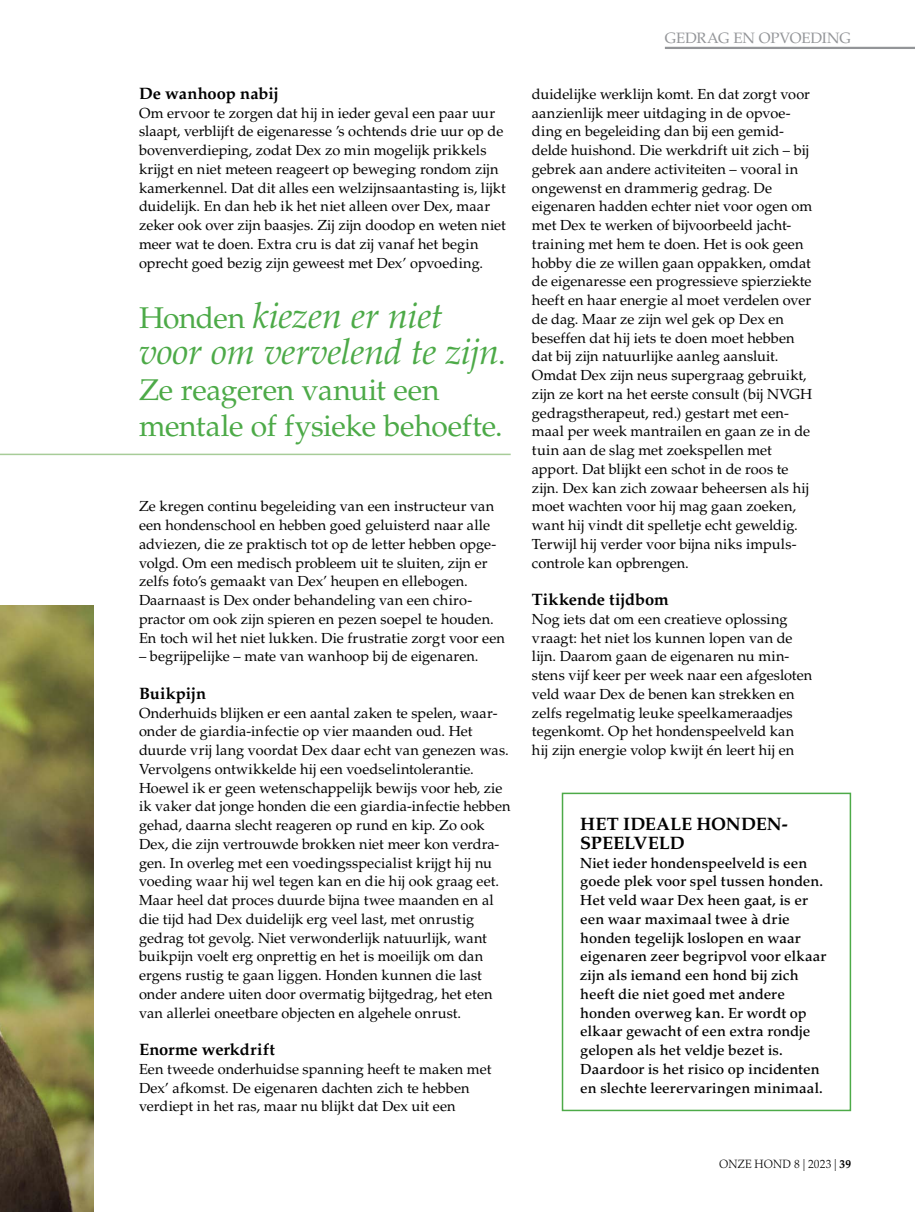
<style>
.page{position:relative;width:915px;height:1212px;background:#fff}
.page>*{position:absolute;margin:0;border:0;box-sizing:border-box;transform-origin:0 0}
.t1{font:italic 36px/36px "Palatino LT Std";letter-spacing:-.01em;color:#4daa48}
.t2{font:30px/36px "Palatino LT Std";letter-spacing:-.01em;color:#4daa48}
.t3{font:700 18px/18.8px "Palatino LT Std";letter-spacing:.005em;color:#000}
.t4{font:700 16.5px "Palatino LT Std";letter-spacing:-.005em;color:#000}
.t5{font:15px "Palatino LT Std";letter-spacing:-.01em;color:#939598}
.t6{font:14.55px/18.8px "Palatino LT Std";color:#000}
.t7{font:500 14.55px/18.8px "Palatino LT Std";color:#000}
.t8{font:300 12px "Palatino LT Std";letter-spacing:.015em;color:#000;scale:.95 1}
.s1{font-style:normal;font-size:30px}
.s2{font-weight:700}
</style>
<div class="page">
<img style="left:0;top:605px;width:94px;height:607px">
<div style="left:561px;top:793px;width:289px;height:318px;border:2px solid #4daa48"></div>
<hr style="left:0;top:454px;width:510px;height:1px;background:#a7cc98">
<hr style="left:664px;top:47px;width:250px;height:2px;background:#939598">
<p class="t4" style="left:139px;top:84px;width:141px">De wanhoop nabij</p>
<p class="t6" style="left:139px;top:103px;width:368px">Om ervoor te zorgen dat hij in ieder geval een paar uur slaapt, verblijft de eigenaresse ’s ochtends drie uur op de bovenverdieping, zodat Dex zo min mogelijk prikkels krijgt en niet meteen reageert op beweging rondom zijn kamerkennel. Dat dit alles een welzijnsaantasting is, lijkt duidelijk. En dan heb ik het niet alleen over Dex, maar zeker ook over zijn baasjes. Zij zijn doodop en weten niet meer wat te doen. Extra cru is dat zij vanaf het begin oprecht goed bezig zijn geweest met Dex’ opvoeding.</p>
<h1 class="t1" style="left:139px;top:298px;width:368px"><span class="s1">Honden</span> kiezen er niet voor om vervelend te zijn<span class="s1">.</span></h1>
<h2 class="t2" style="left:139px;top:372px;width:365px">Ze reageren vanuit een mentale of fysieke behoefte.</h2>
<p class="t6" style="left:139px;top:497px;width:367px">Ze kregen continu begeleiding van een instructeur van een hondenschool en hebben goed geluisterd naar alle adviezen, die ze praktisch tot op de letter hebben opge&shy;volgd. Om een medisch probleem uit te sluiten, zijn er zelfs foto’s gemaakt van Dex’ heupen en ellebogen.<br>Daarnaast is Dex onder behandeling van een chiro&shy;practor om ook zijn spieren en pezen soepel te houden.<br>En toch wil het niet lukken. Die frustratie zorgt voor een</p>
<p class="t6" style="left:139px;top:647px;width:341px">– begrijpelijke – mate van wanhoop bij de eigenaren.</p>
<p class="t4" style="left:139px;top:684px;width:69px">Buikpijn</p>
<p class="t6" style="left:139px;top:703px;width:373px">Onderhuids blijken er een aantal zaken te spelen, waar&shy;onder de giardia-infectie op vier maanden oud. Het duurde vrij lang voordat Dex daar echt van genezen was.<br>Vervolgens ontwikkelde hij een voedselintolerantie.<br>Hoewel ik er geen wetenschappelijk bewijs voor heb, zie ik vaker dat jonge honden die een giardia-infectie hebben gehad, daarna slecht reageren op rund en kip. Zo ook Dex, die zijn vertrouwde brokken niet meer kon verdra&shy;gen. In overleg met een voedingsspecialist krijgt hij nu voeding waar hij wel tegen kan en die hij ook graag eet.<br>Maar heel dat proces duurde bijna twee maanden en al die tijd had Dex duidelijk erg veel last, met onrustig gedrag tot gevolg. Niet verwonderlijk natuurlijk, want buikpijn voelt erg onprettig en het is moeilijk om dan ergens rustig te gaan liggen. Honden kunnen die last onder andere uiten door overmatig bijtgedrag, het eten van allerlei oneetbare objecten en algehele onrust.</p>
<p class="t4" style="left:139px;top:1040px;width:137px">Enorme werkdrift</p>
<p class="t6" style="left:139px;top:1060px;width:354px">Een tweede onderhuidse spanning heeft te maken met<br>Dex’ afkomst. De eigenaren dachten zich te hebben verdiept in het ras, maar nu blijkt dat Dex uit een</p>
<p class="t5" style="left:664px;top:29px;width:188px">GEDRAG EN OPVOEDING</p>
<p class="t6" style="left:531px;top:85px;width:282px">duidelijke werklijn komt. En dat zorgt voor aanzienlijk meer uitdaging in de opvoe&shy;ding en begeleiding dan bij een gemid&shy;delde huishond. Die werkdrift uit zich – bij gebrek aan andere activiteiten – vooral in ongewenst en drammerig gedrag. De eigenaren hadden echter niet voor ogen om met Dex te werken of bijvoorbeeld jacht&shy;training met hem te doen. Het is ook geen hobby die ze willen gaan oppakken, omdat de eigenaresse een progressieve spierziekte heeft en haar energie al moet verdelen over de dag. Maar ze zijn wel gek op Dex en beseffen dat hij iets te doen moet hebben dat bij zijn natuurlijke aanleg aansluit.<br>Omdat Dex zijn neus supergraag gebruikt, zijn ze kort na het eerste consult (bij NVGH gedragstherapeut, red.) gestart met een&shy;maal per week mantrailen en gaan ze in de tuin aan de slag met zoekspellen met apport. Dat blijkt een schot in de roos te zijn. Dex kan zich zowaar beheersen als hij moet wachten voor hij mag gaan zoeken, want hij vindt dit spelletje echt geweldig.<br>Terwijl hij verder voor bijna niks impuls&shy;controle kan opbrengen.</p>
<p class="t4" style="left:531px;top:590px;width:138px">Tikkende tijdbom</p>
<p class="t6" style="left:531px;top:610px;width:282px">Nog iets dat om een creatieve oplossing vraagt: het niet los kunnen lopen van de lijn. Daarom gaan de eigenaren nu min&shy;stens vijf keer per week naar een afgesloten veld waar Dex de benen kan strekken en zelfs regelmatig leuke speelkameraadjes tegenkomt. Op het hondenspeelveld kan hij zijn energie volop kwijt én leert hij en</p>
<p class="t3" style="left:580px;top:815px;width:209px">HET IDEALE HONDEN-<br>SPEELVELD</p>
<p class="t7" style="left:580px;top:853px;width:248px">Niet ieder hondenspeelveld is een goede plek voor spel tussen honden.<br>Het veld waar Dex heen gaat, is er een waar maximaal twee à drie honden tegelijk loslopen en waar eigenaren zeer begripvol voor elkaar zijn als iemand een hond bij zich heeft die niet goed met andere honden overweg kan. Er wordt op elkaar gewacht of een extra rondje gelopen als het veldje bezet is.<br>Daardoor is het risico op incidenten en slechte leerervaringen minimaal.</p>
<p class="t8" style="left:718px;top:1157px;width:140px">ONZE HOND 8 | 2023 | <span class="s2">39</span></p>
</div>
